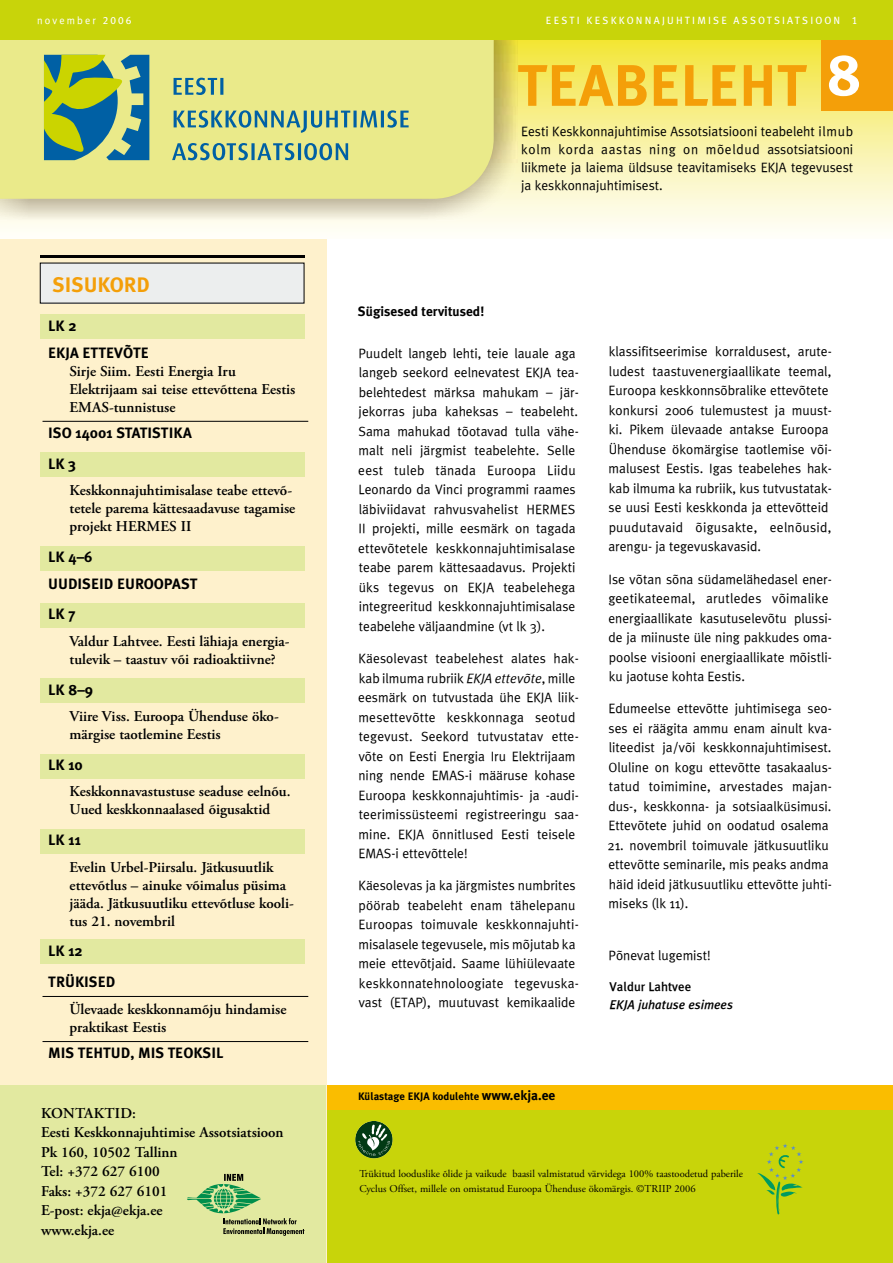
<style>
.page{position:relative;width:893px;height:1263px;background:#fff}
.page>*{position:absolute;margin:0;border:0;box-sizing:border-box;transform-origin:0 0}
.t1{font:58.5px "Meta Plus Bold Roman";color:#f49f09}
.t2{font:21px "Meta Plus Bold Roman";color:#f49f09}
.t3{font:600 15px/18px "Adobe Garamond Pro";color:#000}
.t4{font:15px/26.5px "Meta Plus Bold Roman";color:#000}
.t5{font:13.5px/19.5px "Meta Plus Normal Roman";color:#000}
.t6{font:13.5px "Meta Plus Bold Roman";color:#000}
.t7{font:italic 500 12.75px "Meta Plus";color:#000}
.t8{font:12.75px "Meta Plus Medium Roman";color:#000}
.t9{font:10.8px "Meta Plus Bold Roman";color:#000}
.t10{font:10.5px/15px "Adobe Garamond Pro";color:#000}
.t11{font:10.5px "Meta Plus Book Caps";letter-spacing:.205em;color:#fff}
.t12{font:10.5px "Meta Plus Normal Roman";letter-spacing:.2em;color:#fff}
.s1{font-family:"Meta Plus Book Caps"}
.s2{font-family:"Meta Plus Normal";font-style:italic}
.s3{font-size:13.5px}
</style>
<div class="page">
<div style="left:325px;top:1099px;width:568px;height:164px;background:#c8d40a"></div>
<div style="left:326px;top:1085px;width:567px;height:24px;background:#fabd00"></div>
<div style="left:0;top:238px;width:326px;height:1025px;background:#fef1cc"></div>
<div style="left:40px;top:940px;width:265px;height:24px;background:#e2e9a0"></div>
<div style="left:40px;top:830px;width:265px;height:24px;background:#e2e9a0"></div>
<div style="left:40px;top:754px;width:265px;height:24px;background:#e2e9a0"></div>
<div style="left:40px;top:678px;width:265px;height:24px;background:#e2e9a0"></div>
<div style="left:40px;top:603px;width:265px;height:24px;background:#e2e9a0"></div>
<div style="left:40px;top:546px;width:265px;height:24px;background:#e2e9a0"></div>
<div style="left:40px;top:452px;width:265px;height:24px;background:#e2e9a0"></div>
<div style="left:40px;top:314px;width:265px;height:24px;background:#e2e9a0"></div>
<div style="left:0;top:37px;width:893px;height:201px;background:linear-gradient(to bottom,#f3e539,#fffeff)"></div>
<img style="left:0;top:220px;width:456px;height:1px">
<img style="left:0;top:219px;width:465px;height:1px">
<img style="left:0;top:40px;width:518px;height:179px">
<div style="left:0;top:40px;width:494px;height:159px;background:#eaea8a"></div>
<svg style="left:172px;top:78px;width:237px;height:82px;background:#c2d28e"></svg>
<svg style="left:44px;top:55px;width:105px;height:105px;background:#72a268"></svg>
<div style="left:822px;top:37px;width:71px;height:74px;background:#f49f09"></div>
<div style="left:0;top:1085px;width:326px;height:178px;background:#e2e9a0"></div>
<div style="left:40px;top:263px;width:264px;height:40px;background:#eceeee"></div>
<hr style="left:40px;top:255px;width:265px;height:2px;background:#000">
<svg style="left:187px;top:1174px;width:117px;height:62px"></svg>
<svg style="left:757px;top:1143px;width:46px;height:72px"></svg>
<div style="left:0;top:0;width:893px;height:40px;background:#c8d40a"></div>
<svg style="left:355px;top:1121px;width:38px;height:37px"></svg>
<svg style="left:358px;top:1124px;width:32px;height:32px"></svg>
<hr style="left:43px;top:996px;width:265px;height:1px;background:#000">
<hr style="left:43px;top:1041px;width:265px;height:1px;background:#000">
<hr style="left:43px;top:421px;width:265px;height:1px;background:#000">
<p class="t12" style="left:37px;top:14px;width:96px">november <span class="s1">2006</span></p>
<p class="t11" style="left:546px;top:14px;width:313px">EESTI KESKKONNAJUHTIMISEA SSOTSIATSIOON 1</p>
<h2 class="t2" style="left:53px;top:273px;width:99px">SISUKORD</h2>
<p class="t4" style="left:48px;top:312px;width:102px">Lk 2<br>EKJA ETTEVÕTE</p>
<p class="t3" style="left:70px;top:362px;width:227px">Sirje Siim. Eesti Energia Iru<br>Elektrijaam sai teise ettevõttena Eestis<br>EMAS-tunnistuse</p>
<p class="t4" style="left:48px;top:417px;width:77px;line-height:30.8px">ISO 14001 statistika<br>Lk 3</p>
<p class="t3" style="left:70px;top:482px;width:227px">Keskkonnajuhtimisalase teabe ettevõ&shy;tetele parema kättesaadavuse tagamise projekt HERMES II</p>
<p class="t4" style="left:48px;top:543px;width:151px">Lk 4–6<br>UUDISEID EUROOPAST</p>
<p class="t4" style="left:48px;top:601px;width:29px">Lk 7</p>
<p class="t3" style="left:70px;top:632px;width:222px">Valdur Lahtvee. Eesti lähiaja energia&shy;tulevik – taastuv või radioaktiivne?</p>
<p class="t4" style="left:48px;top:676px;width:47px">Lk 8–9</p>
<p class="t3" style="left:70px;top:707px;width:211px">Viire Viss. Euroopa Ühenduse öko&shy;märgise taotlemine Eestis</p>
<p class="t4" style="left:48px;top:751px;width:36px">Lk 10</p>
<p class="t3" style="left:70px;top:783px;width:222px">Keskkonnavastustuse seaduse eelnõu.<br>Uued keskkonnaalased õigusaktid</p>
<p class="t4" style="left:48px;top:827px;width:34px">Lk 11</p>
<p class="t3" style="left:70px;top:858px;width:226px">Evelin Urbel-Piirsalu. Jätkusuutlik ettevõtlus – ainuke võimalus püsima jääda. Jätkusuutliku ettevõtluse kooli&shy;tus 21. novembril</p>
<p class="t4" style="left:48px;top:936px;width:69px;line-height:30.8px">Lk 12<br>TRÜKISED</p>
<p class="t3" style="left:70px;top:1000px;width:218px">Ülevaade keskkonnamõju hindamise praktikast Eestis</p>
<p class="t4" style="left:48px;top:1040px;width:177px">MIS TEHTUD, MIS TEOKSIL</p>
<p class="t3" style="left:41px;top:1103px;width:244px;line-height:19.5px">Kontaktid:<br>Eesti Keskkonnajuhtimise Assotsiatsioon<br>Pk 160, 10502 Tallinn<br>Tel: +372 627 6100<br>Faks: +372 627 6101<br>E-post: ekja@ekja.ee<br>www.ekja.ee</p>
<h1 class="t1" style="left:517px;top:50px;width:346px">TEABELEHT <sup>8</sup></h1>
<p class="t5" style="left:521px;top:122px;width:334px;line-height:18px;text-align:justify">Eesti Keskkonnajuhtimise Assot-sia-tsiooni teabe--leht ilmub kolm korda aastas ning on mõeldud assotsiat-siooni liikmete ja laiema üldsuse teavi-ta-miseks EKJA tegevusest ja kesk-konnajuhtimisest.</p>
<p class="t6" style="left:358px;top:304px;width:128px">Sügisesed tervitused!</p>
<p class="t5" style="left:358px;top:343px;width:222px">Puudelt langeb lehti, teie lauale aga langeb seekord eelnevatest EKJA tea&shy;belehtedest märksa mahukam – jär&shy;jekorras juba kaheksas – teabeleht.<br>Sama mahukad tõotavad tulla vähe&shy;malt neli järgmist teabelehte. Selle eest tuleb tänada Euroopa Liidu Leonardo da Vinci programmi raames läbiviidavat rahvusvahelist HERMES II projekti, mille eesmärk on tagada ettevõtetele keskkonnajuhtimisalase teabe parem kättesaadavus. Projekti üks tegevus on EKJA teabelehega integreeritud keskkonnajuhtimisalase teabelehe väljaandmine (vt lk 3).</p>
<p class="t5" style="left:358px;top:648px;width:222px">Käesolevast teabelehest alates hak&shy;kab ilmuma rubriik <span class="s2">EKJA ettevõte</span>, mille eesmärk on tutvustada ühe EKJA liik&shy;mesettevõtte keskkonnaga seotud tegevust. Seekord tutvustatav ette&shy;võte on Eesti Energia Iru Elektrijaam ning nende EMAS-i määruse kohase Euroopa keskkonnajuhtimis- ja -audi&shy;teerimissüsteemi registreeringu saa&shy;mine. EKJA õnnitlused Eesti teisele EMAS-i ettevõttele!</p>
<p class="t5" style="left:358px;top:876px;width:222px">Käesolevas ja ka järgmistes numbrites pöörab teabeleht enam tähelepanu Euroopas toimuvale keskkonnajuhti&shy;misalasele tegevusele, mis mõjutab ka meie ettevõtjaid. Saame lühiülevaate keskkonnatehnoloogiate tegevuska&shy;vast (ETAP), muutuvast kemikaalide</p>
<p class="t5" style="left:608px;top:342px;width:225px">klassifitseerimise korraldusest, arute&shy;ludest taastuvenergiaallikate teemal, Euroopa keskkonnsõbralike ettevõtete konkursi 2006 tulemustest ja muust&shy;ki. Pikem ülevaade antakse Euroopa Ühenduse ökomärgise taotlemise või&shy;malusest Eestis. Igas teabelehes hak&shy;kab ilmuma ka rubriik, kus tutvustatak&shy;se uusi Eesti keskkonda ja ettevõtteid puudutavaid õigusakte, eelnõusid, arengu- ja tegevuskavasid.</p>
<p class="t5" style="left:608px;top:569px;width:225px">Ise võtan sõna südamelähedasel ener&shy;geetikateemal, arutledes võimalike energiaallikate kasutuselevõtu plussi&shy;de ja miinuste üle ning pakkudes oma&shy;poolse visiooni energiaallikate mõistli&shy;ku jaotuse kohta Eestis.</p>
<p class="t5" style="left:608px;top:699px;width:225px;text-align:justify">Edumeelse ettevõtte juhtimisega seo&shy;ses ei räägita ammu enam ainult kva&shy;liteedist ja/või keskkonnajuhtimisest.<br>Oluline on kogu ettevõtte tasakaalus&shy;tatud toimimine, arvestades majan&shy;dus-, keskkonna- ja sotsiaalküsimusi.<br>Ettevõtete juhid on oodatud osalema</p>
<p class="t5" style="left:608px;top:835px;width:226px">21. novembril toimuvale jätkusuutliku ettevõtte seminarile, mis peaks andma häid ideid jätkusuutliku ettevõtte juhti&shy;miseks (lk 11).</p>
<p class="t5" style="left:609px;top:945px;width:104px">Põnevat lugemist!</p>
<p class="t8" style="left:610px;top:979px;width:83px">Valdur Lahtvee</p>
<p class="t7" style="left:610px;top:997px;width:125px">EKJA juhatuse esimees</p>
<p class="t9" style="left:358px;top:1090px;width:199px">Külastage EKJA kodulehte <span class="s3">www.ekja.ee</span></p>
<p class="t10" style="left:359px;top:1166px;width:385px">Trükitud looduslike õlide ja vaikude baasil valmistatud värvidega 100% taastoodetud paberile<br>Cyclus Offset, millele on omistatud Euroopa Ühenduse ökomärgis. ©Triip 2006</p>
</div>
